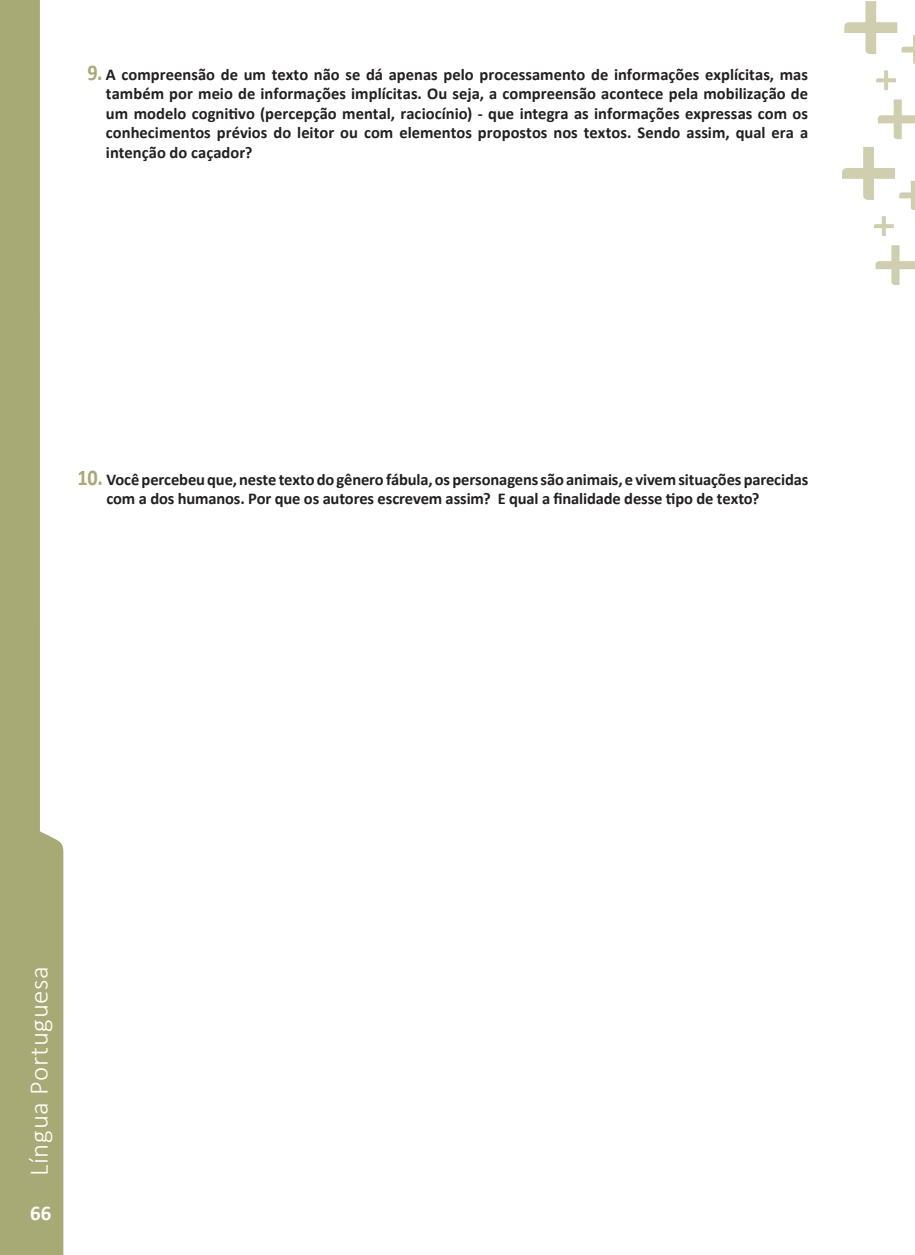
<style>
.page{position:relative;width:915px;height:1255px;background:#fff}
.page>*{position:absolute;margin:0;border:0;box-sizing:border-box;transform-origin:0 0}
.t1{font:300 27px "Calibri";letter-spacing:.025em;color:#fff}
.t2{font:700 22.5px "Calibri";color:#a7aa74;scale:.9 1}
.t3{font:700 21px "Calibri";color:#fff}
.t4{font:700 16.5px/19.5px "Calibri";letter-spacing:-.005em;color:#231f20}
</style>
<div class="page">
<svg style="left:0;top:0;width:63px;height:1254px;fill:#a7aa74"></svg>
<svg style="left:844px;top:1px;width:70px;height:63px"></svg>
<svg style="left:876px;top:70px;width:19px;height:20px"></svg>
<svg style="left:877px;top:99px;width:37px;height:40px"></svg>
<svg style="left:842px;top:147px;width:72px;height:63px"></svg>
<svg style="left:874px;top:216px;width:19px;height:20px"></svg>
<svg style="left:875px;top:245px;width:39px;height:40px"></svg>
<h2 class="t2" style="left:87px;top:56px;width:18px">9.</h2>
<p class="t4" style="left:106px;top:64px;width:703px;text-align:justify">A compreensão de um texto não se dá apenas pelo processamento de informações explícitas, mas também por meio de informações implícitas. Ou seja, a compreensão acontece pela mobilização de um modelo cognitivo (percepção mental, raciocínio) - que integra as informações expressas com os conhecimentos prévios do leitor ou com elementos propostos nos textos. Sendo assim, qual era a intenção do caçador?</p>
<h2 class="t2" style="left:77px;top:461px;width:30px">10.</h2>
<p class="t4" style="left:106px;top:468px;width:703px">Você percebeu que, neste texto do gênero fábula, os personagens são animais, e vivem situações parecidas com a dos humanos. Por que os autores escrevem assim? E qual a finalidade desse tipo de texto?</p>
<h1 class="t1" style="left:22px;top:1176px;width:212px;rotate:-90deg">Língua Portuguesa</h1>
<p class="t3" style="left:30px;top:1197px;width:23px">66</p>
</div>
